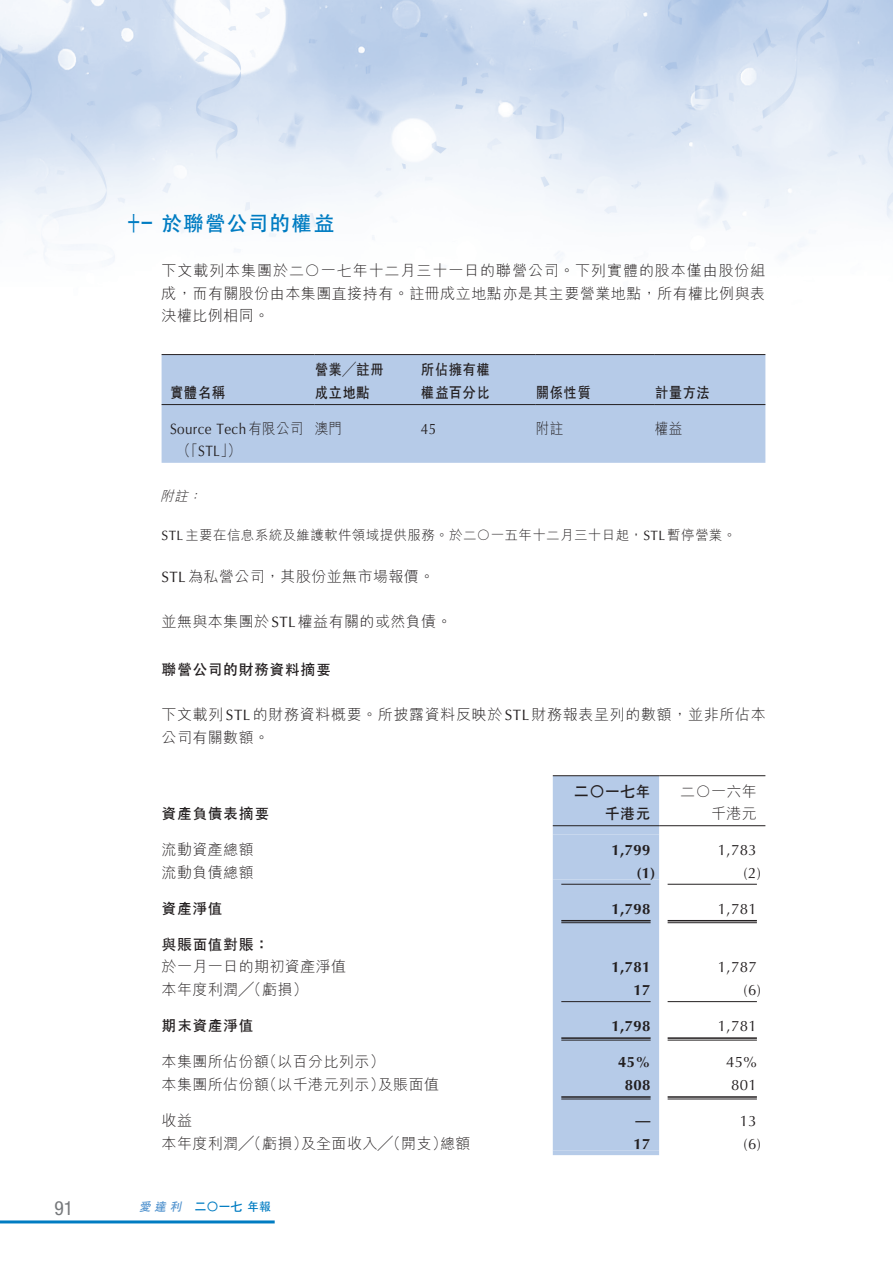
<style>
.page{position:relative;width:893px;height:1263px;background:#fff}
.page>*{position:absolute;margin:0;border:0;box-sizing:border-box;transform-origin:0 0}
._3__標題{font:700 21px "C Hei 2 HK";letter-spacing:.03em;color:#007cc2;scale:.6 1}
.t1{font:condensed 19.5px "Helvetica Neue LT Std";color:#76787b}
._1__內文{font:300 15px/22.5px "M Hei HK";letter-spacing:.03em;color:#231f20;text-align:justify}
._1__內文-2{font:15px "Optima LT Std";letter-spacing:.03em;color:#231f20}
._1__內文-3{font:700 15px "Optima LT Std";letter-spacing:.03em;color:#231f20}
._1__內文-4{font:700 15px "C Hei 2 HK";letter-spacing:.03em;color:#231f20}
._1__內文-5{font:700 15px "C Hei 2 HK";letter-spacing:.03em;color:#231f20;scale:.9 1}
._1__內文-6{font:15px "Optima LT Std";letter-spacing:.03em;color:#231f20;scale:.9 1}
._1__內文-7{font:300 15px "M Hei HK";letter-spacing:.03em;color:#231f20;scale:.9 1}
._4__副標題{font:700 15px "C Hei 2 HK";letter-spacing:.03em;color:#231f20}
._2__附註內文{font:300 13.5px "M Hei HK";letter-spacing:.03em;color:#231f20}
._2__附註內文-2{font:italic 300 13.5px "M Hei HK";color:#231f20}
.t2{font:700 12px "C Hei 2 HK";color:#007cc2}
.t3{font:italic 700 12px "C Hei 2 HK";color:#5293ce}
.s1{font-family:"M Hei HK";font-weight:300}
.s2{font-family:"Optima LT Std";font-weight:400}
.s3{font-weight:800}
</style>
<div class="page">
<img style="left:0;top:0;width:893px;height:1224px">
<hr style="left:0;top:1220px;width:275px;height:3px;background:#007cc2">
<div style="left:162px;top:355px;width:603px;height:108px;background:#b6cbe8"></div>
<hr style="left:162px;top:354px;width:153px;height:1px;background:#231f20">
<hr style="left:315px;top:354px;width:106px;height:1px;background:#231f20">
<hr style="left:421px;top:354px;width:115px;height:1px;background:#231f20">
<hr style="left:536px;top:354px;width:119px;height:1px;background:#231f20">
<hr style="left:655px;top:354px;width:110px;height:1px;background:#231f20">
<hr style="left:162px;top:404px;width:153px;height:1px;background:#231f20">
<hr style="left:315px;top:404px;width:106px;height:1px;background:#231f20">
<hr style="left:421px;top:404px;width:115px;height:1px;background:#231f20">
<hr style="left:536px;top:404px;width:119px;height:1px;background:#231f20">
<hr style="left:655px;top:404px;width:110px;height:1px;background:#231f20">
<div style="left:553px;top:776px;width:106px;height:379px;background:#b6cbe8"></div>
<hr style="left:553px;top:775px;width:106px;height:1px;background:#231f20">
<hr style="left:659px;top:775px;width:106px;height:1px;background:#231f20">
<hr style="left:553px;top:825px;width:106px;height:1px;background:#231f20">
<hr style="left:659px;top:825px;width:106px;height:1px;background:#231f20">
<hr style="left:561px;top:884px;width:90px;height:1px;background:#231f20">
<hr style="left:668px;top:884px;width:89px;height:1px;background:#231f20">
<hr style="left:561px;top:920px;width:90px;height:1px;background:#231f20">
<hr style="left:561px;top:922px;width:90px;height:1px;background:#231f20">
<hr style="left:668px;top:920px;width:89px;height:1px;background:#231f20">
<hr style="left:668px;top:922px;width:89px;height:1px;background:#231f20">
<hr style="left:561px;top:1001px;width:90px;height:1px;background:#231f20">
<hr style="left:668px;top:1001px;width:89px;height:1px;background:#231f20">
<hr style="left:561px;top:1037px;width:90px;height:2px;background:#231f20">
<hr style="left:561px;top:1040px;width:90px;height:1px;background:#231f20">
<hr style="left:668px;top:1037px;width:89px;height:2px;background:#231f20">
<hr style="left:668px;top:1040px;width:89px;height:1px;background:#231f20">
<hr style="left:561px;top:1096px;width:90px;height:2px;background:#231f20">
<hr style="left:561px;top:1099px;width:90px;height:1px;background:#231f20">
<hr style="left:668px;top:1096px;width:89px;height:2px;background:#231f20">
<hr style="left:668px;top:1099px;width:89px;height:1px;background:#231f20">
<h2 class="t1" style="left:54px;top:1197px;width:20px">91</h2>
<p class="_3__標題" style="left:128px;top:213px;width:345px">十一 於聯營公司的權益</p>
<p class="_1__內文" style="left:162px;top:259px;width:605px">下文載列本集團於二○一七年十二月三十一日的聯營公司。下列實體的股本僅由股份組成，而有關股份由本集團直接持有。註冊成立地點亦是其主要營業地點，所有權比例與表決權比例相同。</p>
<p class="_1__內文-5" style="left:170px;top:385px;width:63px">實體名稱</p>
<p class="_1__內文-6" style="left:170px;top:420px;width:150px">Source Tech<span class="s1">有限公司</span></p>
<p class="_1__內文-7" style="left:177px;top:443px;width:72px">（「<span class="s2">STL</span> (「</p>
<p class="_1__內文-5" style="left:315px;top:362px;width:78px">營業╱註冊</p>
<p class="_1__內文-5" style="left:315px;top:385px;width:63px">成立地點</p>
<p class="_1__內文-7" style="left:315px;top:421px;width:32px">澳門</p>
<p class="_1__內文-5" style="left:421px;top:362px;width:78px">所佔擁有權</p>
<p class="_1__內文-5" style="left:421px;top:385px;width:78px">權益百分比</p>
<p class="_1__內文-6" style="left:421px;top:420px;width:19px">45</p>
<p class="_1__內文-5" style="left:536px;top:385px;width:63px">關係性質</p>
<p class="_1__內文-7" style="left:536px;top:421px;width:32px">附註</p>
<p class="_1__內文-5" style="left:655px;top:385px;width:63px">計量方法</p>
<p class="_1__內文-7" style="left:655px;top:421px;width:32px">權益</p>
<p class="_2__附註內文-2" style="left:160px;top:489px;width:32px">附註</p>
<p class="_2__附註內文" style="left:162px;top:528px;width:576px"><span class="s2">STL</span>主要在信息系統及維護軟件領域提供服務。於二○一五年十二月三十日起，<span class="s2">STL</span>暫停營業。</p>
<p class="_1__內文" style="left:162px;top:565px;width:274px"><span class="s2">STL</span>為私營公司，其股份並無市場報價。</p>
<p class="_1__內文" style="left:162px;top:610px;width:292px">並無與本集團於<span class="s2">STL</span>權益有關的或然負債。</p>
<p class="_4__副標題" style="left:162px;top:662px;width:171px">聯營公司的財務資料摘要</p>
<p class="_1__內文" style="left:162px;top:703px;width:606px">下文載列<span class="s2">STL</span>的財務資料概要。所披露資料反映於<span class="s2">STL</span>財務報表呈列的數額，並非所佔本公司有關數額。</p>
<p class="_1__內文" style="left:680px;top:779px;width:78px">二○一六年</p>
<p class="_2__附註內文-2" style="left:188px;top:489px;width:19px">：</p>
<p class="_1__內文-4" style="left:574px;top:783px;width:78px">二<span class="s3">○</span>一七年</p>
<p class="_1__內文-4" style="left:162px;top:806px;width:109px">資產負債表摘要</p>
<p class="_1__內文-4" style="left:605px;top:806px;width:47px">千港元</p>
<p class="_1__內文" style="left:711px;top:802px;width:47px">千港元</p>
<p class="_1__內文" style="left:162px;top:838px;width:94px">流動資產總額</p>
<p class="_1__內文-3" style="left:611px;top:841px;width:41px">1,799</p>
<p class="_1__內文-2" style="left:718px;top:841px;width:41px">1,783</p>
<p class="_1__內文" style="left:162px;top:860px;width:94px">流動負債總額</p>
<p class="_1__內文-3" style="left:636px;top:864px;width:21px">(1)</p>
<p class="_1__內文-2" style="left:744px;top:864px;width:19px">(2)</p>
<p class="_1__內文-4" style="left:162px;top:900px;width:63px">資產淨值</p>
<p class="_1__內文-4" style="left:162px;top:937px;width:109px">與賬面值對賬<span class="s3">：</span></p>
<p class="_1__內文-3" style="left:611px;top:900px;width:41px">1,798</p>
<p class="_1__內文-2" style="left:718px;top:900px;width:41px">1,781</p>
<p class="_1__內文" style="left:162px;top:955px;width:186px">於一月一日的期初資產淨值</p>
<p class="_1__內文-3" style="left:611px;top:959px;width:41px">1,781</p>
<p class="_1__內文-2" style="left:718px;top:959px;width:41px">1,787</p>
<p class="_1__內文" style="left:162px;top:978px;width:148px">本年度利潤╱（虧損(</p>
<p class="_1__內文-3" style="left:633px;top:981px;width:19px">17</p>
<p class="_1__內文-2" style="left:744px;top:981px;width:19px">(6)</p>
<p class="_1__內文-4" style="left:162px;top:1018px;width:94px">期末資產淨值</p>
<p class="_1__內文-3" style="left:611px;top:1017px;width:41px">1,798</p>
<p class="_1__內文-2" style="left:718px;top:1017px;width:41px">1,781</p>
<p class="_1__內文" style="left:262px;top:1050px;width:124px">（以百分比列示(</p>
<p class="_1__內文" style="left:162px;top:1050px;width:109px">本集團所佔份額</p>
<p class="_1__內文-3" style="left:618px;top:1053px;width:34px">45%</p>
<p class="_1__內文-2" style="left:726px;top:1053px;width:32px">45%</p>
<p class="_1__內文" style="left:262px;top:1073px;width:124px">（以千港元列示）</p>
<p class="_1__內文" style="left:162px;top:1073px;width:109px">本集團所佔份額</p>
<p class="_1__內文" style="left:378px;top:1073px;width:63px">及賬面值</p>
<p class="_1__內文-3" style="left:625px;top:1076px;width:27px">808</p>
<p class="_1__內文-2" style="left:731px;top:1076px;width:27px">801</p>
<p class="_1__內文" style="left:162px;top:1109px;width:32px">收益</p>
<p class="_1__內文-3" style="left:636px;top:1111px;width:16px">—</p>
<p class="_1__內文-2" style="left:740px;top:1112px;width:19px">13</p>
<p class="_1__內文" style="left:162px;top:1132px;width:148px">本年度利潤╱（虧損）</p>
<p class="_1__內文" style="left:301px;top:1132px;width:148px">及全面收入╱（開支）</p>
<p class="_1__內文" style="left:440px;top:1132px;width:32px">總額</p>
<p class="_1__內文-3" style="left:633px;top:1135px;width:19px">17</p>
<p class="_1__內文-2" style="left:744px;top:1135px;width:19px">(6)</p>
<p class="t3" style="left:139px;top:1200px;width:46px">愛達利</p>
<p class="t2" style="left:194px;top:1200px;width:78px">二<span class="s3">○</span>一七年報</p>
</div>
